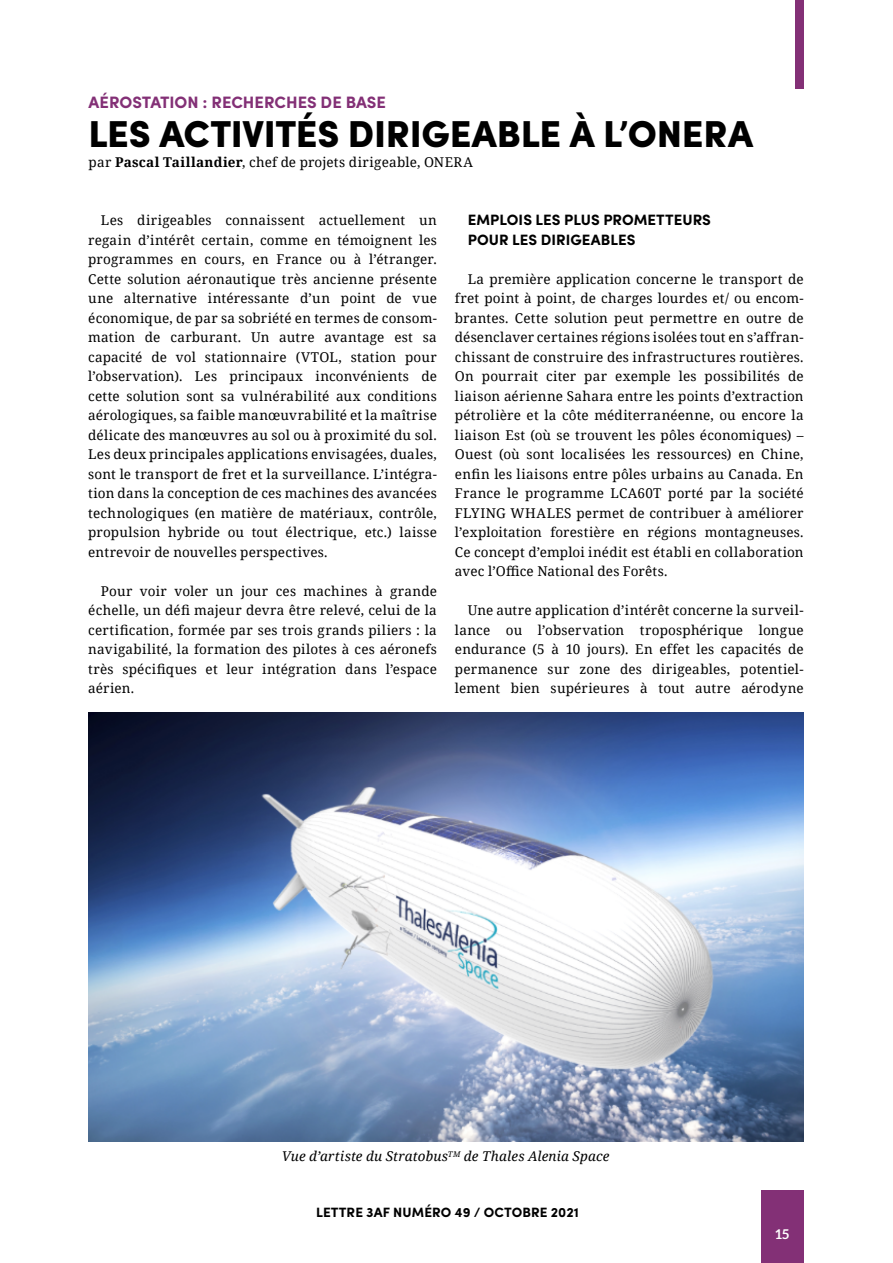
<style>
.page{position:relative;width:893px;height:1263px;background:#fff}
.page>*{position:absolute;margin:0;border:0;box-sizing:border-box;transform-origin:0 0}
.t1{font:900 37.5px "Sofia Pro";letter-spacing:-.005em;color:#000}
.t2{font:700 16.5px "Sofia Pro";color:#833076}
.t3{font:700 15px/19.5px "Sofia Pro";letter-spacing:.005em;color:#000}
.t4{font:13.5px/19.5px "Noto Serif";letter-spacing:.015em;color:#000;text-align:justify}
.t5{font:italic 13.5px "Noto Serif";letter-spacing:.015em;color:#000}
.t6{font:700 13.5px "Sofia Pro";letter-spacing:.005em;color:#000}
.t7{font:700 13.5px "Aleo";color:#fff}
.s1{font-weight:700}
</style>
<div class="page">
<img style="left:88px;top:713px;width:716px;height:429px">
<div style="left:761px;top:1191px;width:43px;height:72px;background:#833076"></div>
<div style="left:795px;top:0;width:9px;height:89px;background:#833076"></div>
<p class="t2" style="left:89px;top:90px;width:299px">AÉROSTATION : RECHERCHES DE BASE</p>
<h1 class="t1" style="left:89px;top:105px;width:666px">LES ACTIVITÉS DIRIGEABLE À L’ONERA</h1>
<p class="t4" style="left:89px;top:152px;width:386px">par <span class="s1">Pascal Taillandier</span>, chef de projets dirigeable, ONERA</p>
<p class="t4" style="left:88px;top:210px;width:350px;text-indent:13px">Les dirigeables connaissent actuellement un regain d’intérêt certain, comme en témoignent les programmes en cours, en France ou à l’étranger.<br>Cette solution aéronautique très ancienne présente une alternative intéressante d’un point de vue économique, de par sa sobriété en termes de consom&shy;mation de carburant. Un autre avantage est sa capacité de vol stationnaire (VTOL, station pour l’observation). Les principaux inconvénients de cette solution sont sa vulnérabilité aux conditions aérologiques, sa faible manœuvrabilité et la maîtrise délicate des manœuvres au sol ou à proximité du sol.<br>Les deux principales applications envisagées, duales, sont le transport de fret et la surveillance. L’intégra&shy;tion dans la conception de ces machines des avancées technologiques (en matière de matériaux, contrôle, propulsion hybride ou tout électrique, etc.) laisse entrevoir de nouvelles perspectives.</p>
<p class="t4" style="left:88px;top:581px;width:350px;text-indent:13px">Pour voir voler un jour ces machines à grande échelle, un défi majeur devra être relevé, celui de la certification, formée par ses trois grands piliers : la navigabilité, la formation des pilotes à ces aéronefs très spécifiques et leur intégration dans l’espace aérien.</p>
<p class="t3" style="left:468px;top:209px;width:245px">EMPLOIS LES PLUS PROMETTEURS<br>POUR LES DIRIGEABLES</p>
<p class="t4" style="left:455px;top:269px;width:350px;text-indent:13px">La première application concerne le transport de fret point à point, de charges lourdes et/ ou encom&shy;brantes. Cette solution peut permettre en outre de désenclaver certaines régions isolées tout en s’affran&shy;chissant de construire des infrastructures routières.<br>On pourrait citer par exemple les possibilités de liaison aérienne Sahara entre les points d’extraction pétrolière et la côte méditerranéenne, ou encore la liaison Est (où se trouvent les pôles économiques) – Ouest (où sont localisées les ressources) en Chine, enfin les liaisons entre pôles urbains au Canada. En France le programme LCA60T porté par la société FLYING WHALES permet de contribuer à améliorer l’exploitation forestière en régions montagneuses.<br>Ce concept d’emploi inédit est établi en collaboration avec l’Office National des Forêts.</p>
<p class="t4" style="left:455px;top:600px;width:350px;text-indent:13px">Une autre application d’intérêt concerne la surveil&shy;lance ou l’observation troposphérique longue endurance (5 à 10 jours). En effet les capacités de permanence sur zone des dirigeables, potentiel&shy;lement bien supérieures à tout autre aérodyne</p>
<p class="t5" style="left:282px;top:1147px;width:329px">Vue d’artiste du Stratobus<sup>TM</sup> de Thales Alenia Space</p>
<p class="t6" style="left:316px;top:1202px;width:264px">LETTRE 3AF NUMÉRO 49 / OCTOBRE 2021</p>
<p class="t7" style="left:775px;top:1225px;width:15px">15</p>
</div>
